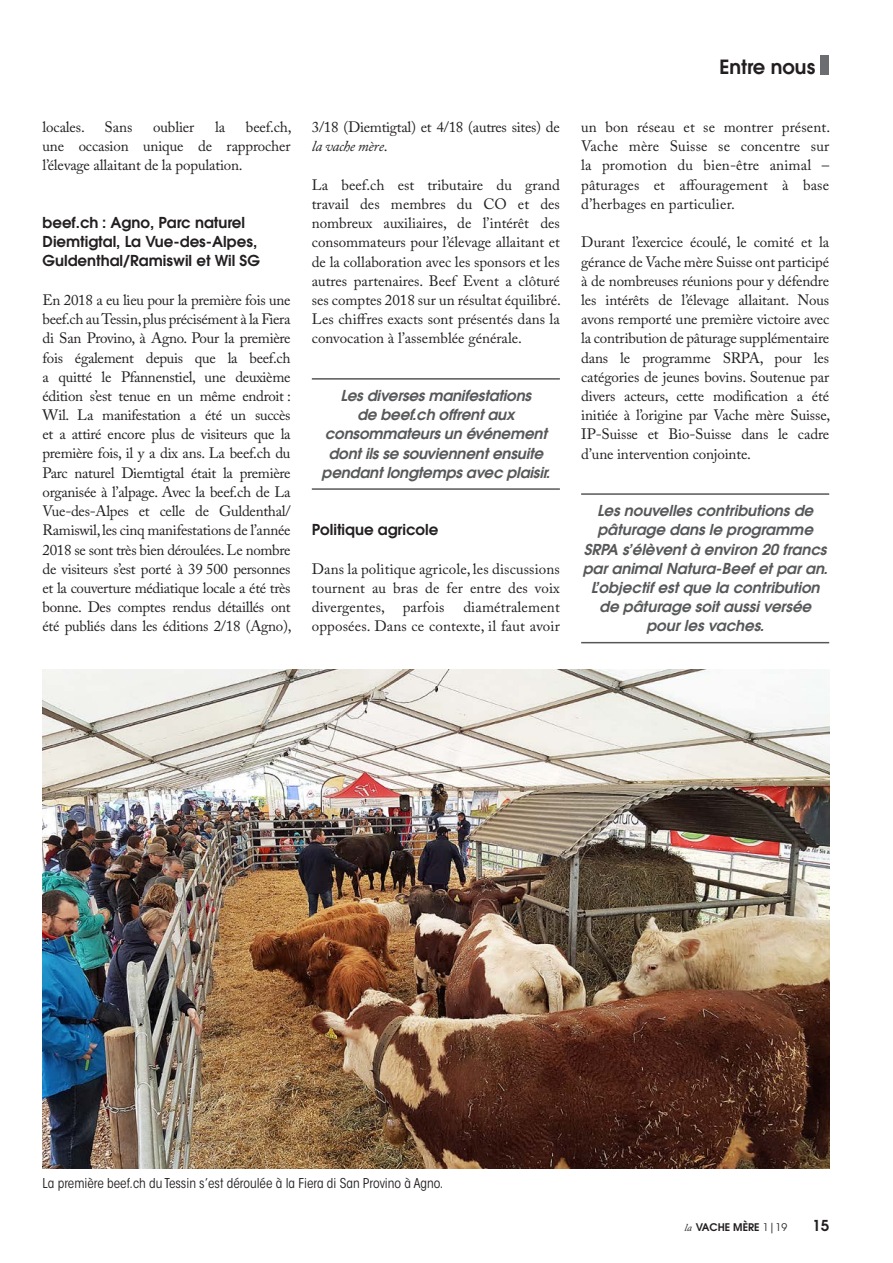
<style>
.page{position:relative;width:893px;height:1263px;background:#fff}
.page>*{position:absolute;margin:0;border:0;box-sizing:border-box;transform-origin:0 0}
.t1{font:600 19.5px "ITC Avant Garde Std";color:#231f20}
.t2{font:15px/19.2px "Adobe Caslon Pro";letter-spacing:-.01em;color:#231f20;text-align:justify}
.t3{font:italic 600 15px/19.2px "Avant Garde LTCE";color:#57585a;text-align:center}
.t4{font:600 15px/19.2px "ITC Avant Garde Std";color:#231f20}
.t5{font:condensed 13.5px "ITC Avant Garde Std";color:#231f20}
.t6{font:600 10.5px "ITC Avant Garde Std";color:#231f20}
.s1{font-style:italic}
.s2{font-family:"Adobe Caslon Pro";font-weight:400;font-style:italic}
.s3{font-weight:400}
</style>
<div class="page">
<div style="left:821px;top:55px;width:8px;height:19px;background:#6c6d70"></div>
<hr style="left:312px;top:378px;width:248px;height:2px;background:#57585a">
<hr style="left:312px;top:488px;width:248px;height:2px;background:#57585a">
<hr style="left:581px;top:493px;width:248px;height:2px;background:#57585a">
<hr style="left:581px;top:642px;width:248px;height:1px;background:#57585a">
<img style="left:43px;top:670px;width:786px;height:499px">
<p class="t2" style="left:43px;top:117px;width:44px">locales.</p>
<p class="t2" style="left:105px;top:117px;width:29px">Sans</p>
<p class="t2" style="left:153px;top:117px;width:43px">oublier</p>
<p class="t2" style="left:215px;top:117px;width:12px">la</p>
<p class="t2" style="left:43px;top:117px;width:251px;text-indent:203px">beef.ch, une occasion unique de rapprocher l’élevage allaitant de la population.</p>
<p class="t4" style="left:43px;top:213px;width:219px">beef.ch : Agno, Parc naturel<br>Diemtigtal, La Vue-des-Alpes,<br>Guldenthal/Ramiswil et Wil SG</p>
<p class="t2" style="left:43px;top:290px;width:251px">En 2018 a eu lieu pour la première fois une beef.ch au Tessin, plus précisément à la Fiera di San Provino, à Agno. Pour la première fois également depuis que la beef.ch a quitté le Pfannenstiel, une deuxième édition s’est tenue en un même endroit :<br>Wil. La manifestation a été un succès et a attiré encore plus de visiteurs que la première fois, il y a dix ans. La beef.ch du Parc naturel Diemtigtal était la première organisée à l’alpage. Avec la beef.ch de La Vue-des-Alpes et celle de Guldenthal/ Ramiswil, les cinq manifestations de l’année 2018 se sont très bien déroulées. Le nombre de visiteurs s’est porté à 39 500 personnes et la couverture médiatique locale a été très bonne. Des comptes rendus détaillés ont été publiés dans les éditions 2/18 (Agno),</p>
<p class="t2" style="left:312px;top:117px;width:250px">3/18 (Diemtigtal) et 4/18 (autres sites) de <span class="s1">la vache mère</span>.</p>
<p class="t2" style="left:312px;top:175px;width:251px">La beef.ch est tributaire du grand travail des membres du CO et des nombreux auxiliaires, de l’intérêt des consommateurs pour l’élevage allaitant et de la collaboration avec les sponsors et les autres partenaires. Beef Event a clôturé ses comptes 2018 sur un résultat équilibré.<br>Les chiffres exacts sont présentés dans la convocation à l’assemblée générale.</p>
<p class="t3" style="left:322px;top:386px;width:230px">Les diverses manifestations<br>de beef.ch offrent aux consommateurs un événement dont ils se souviennent ensuite pendant longtemps avec plaisir.</p>
<p class="t4" style="left:312px;top:520px;width:128px">Politique agricole</p>
<p class="t2" style="left:312px;top:559px;width:250px">Dans la politique agricole, les discussions tournent au bras de fer entre des voix divergentes, parfois diamétralement opposées. Dans ce contexte, il faut avoir</p>
<p class="t1" style="left:719px;top:55px;width:97px">Entre nous</p>
<p class="t2" style="left:581px;top:117px;width:251px">un bon réseau et se montrer présent.<br>Vache mère Suisse se concentre sur la promotion du bien-être animal – pâturages et affouragement à base d’herbages en particulier.</p>
<p class="t2" style="left:581px;top:232px;width:251px">Durant l’exercice écoulé, le comité et la gérance de Vache mère Suisse ont participé à de nombreuses réunions pour y défendre les intérêts de l’élevage allaitant. Nous avons remporté une première victoire avec la contribution de pâturage supplémentaire dans le programme SRPA, pour les catégories de jeunes bovins. Soutenue par divers acteurs, cette modification a été initiée à l’origine par Vache mère Suisse, IP-Suisse et Bio-Suisse dans le cadre d’une intervention conjointe.</p>
<p class="t3" style="left:583px;top:501px;width:247px">Les nouvelles contributions de pâturage dans le programme<br>SRPA s’élèvent à environ 20 francs par animal Natura-Beef et par an.<br>L’objectif est que la contribution de pâturage soit aussi versée pour les vaches.</p>
<p class="t5" style="left:43px;top:1175px;width:402px">La première beef.ch du Tessin s’est déroulée à la Fiera di San Provino à Agno.</p>
<p class="t6" style="left:685px;top:1220px;width:104px"><span class="s2">la</span> VACHE MÈRE <span class="s3">1|19</span></p>
<p class="t4" style="left:812px;top:1216px;width:18px">15</p>
</div>
